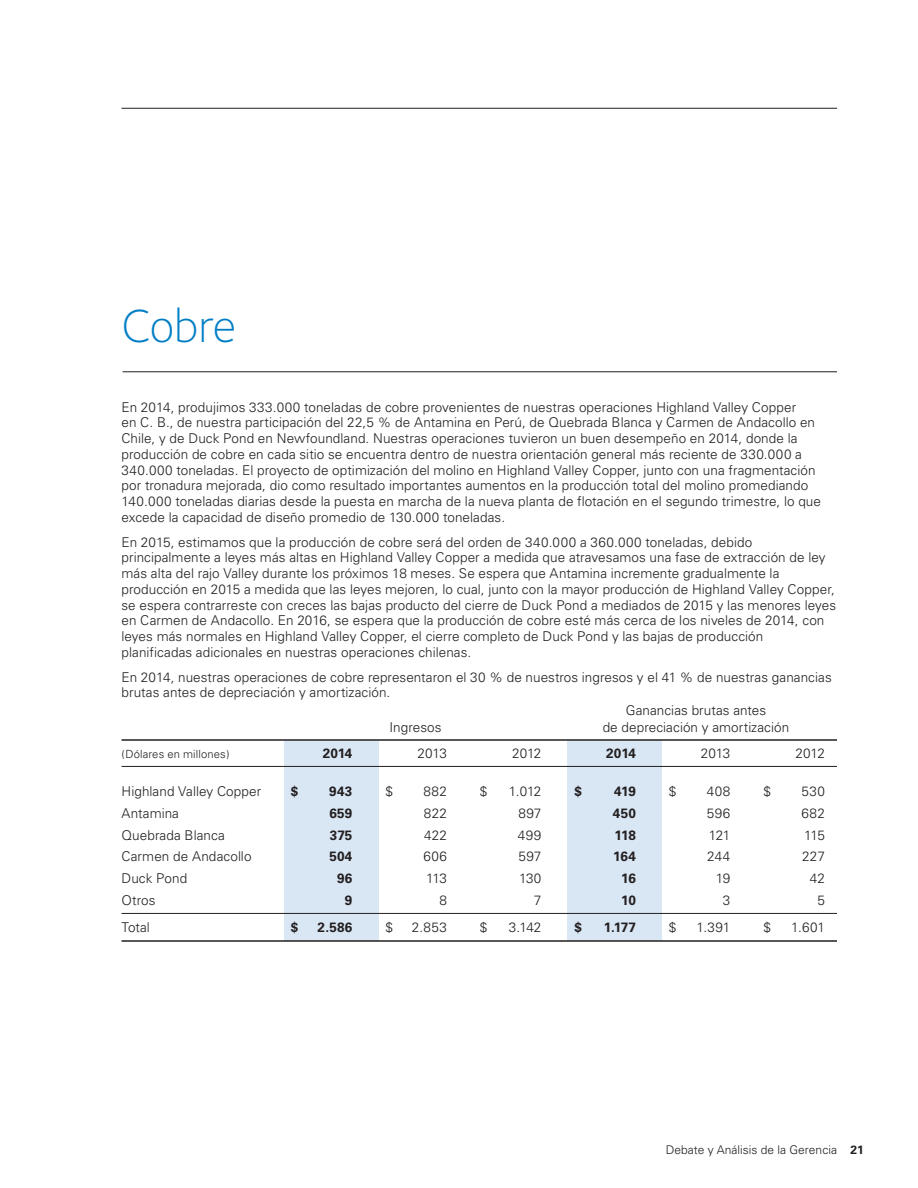
<style>
.page{position:relative;width:918px;height:1188px;background:#fff}
.page>*{position:absolute;margin:0;border:0;box-sizing:border-box;transform-origin:0 0}
.t1{font:300 48px "Foundry Sterling";letter-spacing:-.005em;color:#007ec5}
.t2{font:300 13.5px/15.8px "Univers";letter-spacing:.005em;color:#231f20}
.t3{font:700 13.5px "Univers";letter-spacing:.01em;color:#231f20}
.t4{font:300 12px "Univers";color:#231f20}
.t5{font:300 11.25px "Univers";letter-spacing:.01em;color:#231f20}
.s1{font-weight:700}
</style>
<div class="page">
<div style="left:568px;top:740px;width:94px;height:200px;background:#d9e7f5"></div>
<div style="left:284px;top:740px;width:95px;height:200px;background:#d9e7f5"></div>
<hr style="left:122px;top:108px;width:715px;height:1px;background:#231f20">
<hr style="left:123px;top:372px;width:714px;height:1px;background:#231f20">
<hr style="left:122px;top:739px;width:715px;height:2px;background:#231f20">
<hr style="left:122px;top:766px;width:715px;height:1px;background:#231f20">
<hr style="left:122px;top:913px;width:715px;height:1px;background:#231f20">
<hr style="left:122px;top:940px;width:715px;height:2px;background:#231f20">
<h1 class="t1" style="left:122px;top:298px;width:116px">Cobre</h1>
<p class="t2" style="left:122px;top:399px;width:701px">En 2014, produjimos 333.000 toneladas de cobre provenientes de nuestras operaciones Highland Valley Copper<br>en C. B., de nuestra participación del 22,5 % de Antamina en Perú, de Quebrada Blanca y Carmen de Andacollo en Chile, y de Duck Pond en Newfoundland. Nuestras operaciones tuvieron un buen desempeño en 2014, donde la producción de cobre en cada sitio se encuentra dentro de nuestra orientación general más reciente de 330.000 a 340.000 toneladas. El proyecto de optimización del molino en Highland Valley Copper, junto con una fragmentación por tronadura mejorada, dio como resultado importantes aumentos en la producción total del molino promediando 140.000 toneladas diarias desde la puesta en marcha de la nueva planta de flotación en el segundo trimestre, lo que excede la capacidad de diseño promedio de 130.000 toneladas.</p>
<p class="t2" style="left:122px;top:534px;width:716px">En 2015, estimamos que la producción de cobre será del orden de 340.000 a 360.000 toneladas, debido principalmente a leyes más altas en Highland Valley Copper a medida que atravesamos una fase de extracción de ley más alta del rajo Valley durante los próximos 18 meses. Se espera que Antamina incremente gradualmente la producción en 2015 a medida que las leyes mejoren, lo cual, junto con la mayor producción de Highland Valley Copper, se espera contrarreste con creces las bajas producto del cierre de Duck Pond a mediados de 2015 y las menores leyes en Carmen de Andacollo. En 2016, se espera que la producción de cobre esté más cerca de los niveles de 2014, con leyes más normales en Highland Valley Copper, el cierre completo de Duck Pond y las bajas de producción planificadas adicionales en nuestras operaciones chilenas.</p>
<p class="t2" style="left:122px;top:669px;width:712px">En 2014, nuestras operaciones de cobre representaron el 30 % de nuestros ingresos y el 41 % de nuestras ganancias brutas antes de depreciación y amortización.</p>
<p class="t2" style="left:626px;top:702px;width:142px">Ganancias brutas antes</p>
<p class="t2" style="left:389px;top:719px;width:54px">Ingresos</p>
<p class="t2" style="left:603px;top:719px;width:188px">de depreciación y amortización</p>
<p class="t5" style="left:122px;top:747px;width:109px">(Dólares en millones)</p>
<p class="t3" style="left:323px;top:745px;width:31px">2014</p>
<p class="t2" style="left:417px;top:745px;width:31px">2013</p>
<p class="t2" style="left:512px;top:745px;width:31px">2012</p>
<p class="t3" style="left:606px;top:745px;width:31px">2014</p>
<p class="t2" style="left:701px;top:745px;width:31px">2013</p>
<p class="t2" style="left:796px;top:745px;width:31px">2012</p>
<p class="t2" style="left:121px;top:784px;width:141px">Highland Valley Copper</p>
<p class="t3" style="left:291px;top:784px;width:9px">$</p>
<p class="t3" style="left:329px;top:784px;width:25px">943</p>
<p class="t2" style="left:385px;top:784px;width:9px">$</p>
<p class="t2" style="left:424px;top:784px;width:25px">882</p>
<p class="t2" style="left:480px;top:784px;width:9px">$</p>
<p class="t2" style="left:509px;top:784px;width:34px">1.012</p>
<p class="t3" style="left:574px;top:784px;width:9px">$</p>
<p class="t3" style="left:614px;top:784px;width:23px">419</p>
<p class="t2" style="left:669px;top:784px;width:9px">$</p>
<p class="t2" style="left:707px;top:784px;width:25px">408</p>
<p class="t2" style="left:763px;top:784px;width:9px">$</p>
<p class="t2" style="left:802px;top:784px;width:25px">530</p>
<p class="t2" style="left:121px;top:805px;width:59px">Antamina</p>
<p class="t3" style="left:329px;top:805px;width:25px">659</p>
<p class="t2" style="left:424px;top:805px;width:25px">822</p>
<p class="t2" style="left:518px;top:805px;width:25px">897</p>
<p class="t3" style="left:613px;top:805px;width:25px">450</p>
<p class="t2" style="left:707px;top:805px;width:25px">596</p>
<p class="t2" style="left:802px;top:805px;width:25px">682</p>
<p class="t2" style="left:121px;top:827px;width:105px">Quebrada Blanca</p>
<p class="t3" style="left:330px;top:827px;width:24px">375</p>
<p class="t2" style="left:424px;top:827px;width:24px">422</p>
<p class="t2" style="left:518px;top:827px;width:25px">499</p>
<p class="t3" style="left:615px;top:827px;width:23px">118</p>
<p class="t2" style="left:709px;top:827px;width:23px">121</p>
<p class="t2" style="left:804px;top:827px;width:22px">115</p>
<p class="t2" style="left:121px;top:849px;width:132px">Carmen de Andacollo</p>
<p class="t3" style="left:329px;top:849px;width:25px">504</p>
<p class="t2" style="left:423px;top:849px;width:25px">606</p>
<p class="t2" style="left:518px;top:849px;width:25px">597</p>
<p class="t3" style="left:613px;top:849px;width:24px">164</p>
<p class="t2" style="left:707px;top:849px;width:25px">244</p>
<p class="t2" style="left:802px;top:849px;width:24px">227</p>
<p class="t2" style="left:121px;top:871px;width:67px">Duck Pond</p>
<p class="t3" style="left:337px;top:871px;width:17px">96</p>
<p class="t2" style="left:426px;top:871px;width:22px">113</p>
<p class="t2" style="left:519px;top:871px;width:24px">130</p>
<p class="t3" style="left:621px;top:871px;width:16px">16</p>
<p class="t2" style="left:716px;top:871px;width:16px">19</p>
<p class="t2" style="left:810px;top:871px;width:17px">42</p>
<p class="t2" style="left:121px;top:892px;width:36px">Otros</p>
<p class="t3" style="left:345px;top:892px;width:9px">9</p>
<p class="t2" style="left:439px;top:892px;width:9px">8</p>
<p class="t2" style="left:534px;top:892px;width:9px">7</p>
<p class="t3" style="left:621px;top:892px;width:16px">10</p>
<p class="t2" style="left:723px;top:892px;width:9px">3</p>
<p class="t2" style="left:817px;top:892px;width:9px">5</p>
<p class="t2" style="left:121px;top:919px;width:30px">Total</p>
<p class="t3" style="left:291px;top:919px;width:9px">$</p>
<p class="t3" style="left:318px;top:919px;width:36px">2.586</p>
<p class="t2" style="left:385px;top:919px;width:9px">$</p>
<p class="t2" style="left:412px;top:919px;width:36px">2.853</p>
<p class="t2" style="left:480px;top:919px;width:9px">$</p>
<p class="t2" style="left:509px;top:919px;width:34px">3.142</p>
<p class="t3" style="left:574px;top:919px;width:9px">$</p>
<p class="t3" style="left:604px;top:919px;width:34px">1.177</p>
<p class="t2" style="left:669px;top:919px;width:9px">$</p>
<p class="t2" style="left:697px;top:919px;width:35px">1.391</p>
<p class="t2" style="left:763px;top:919px;width:9px">$</p>
<p class="t2" style="left:791px;top:919px;width:35px">1.601</p>
<p class="t4" style="left:666px;top:1143px;width:199px">Debate y Análisis de la Gerencia <span class="s1">21</span></p>
</div>
